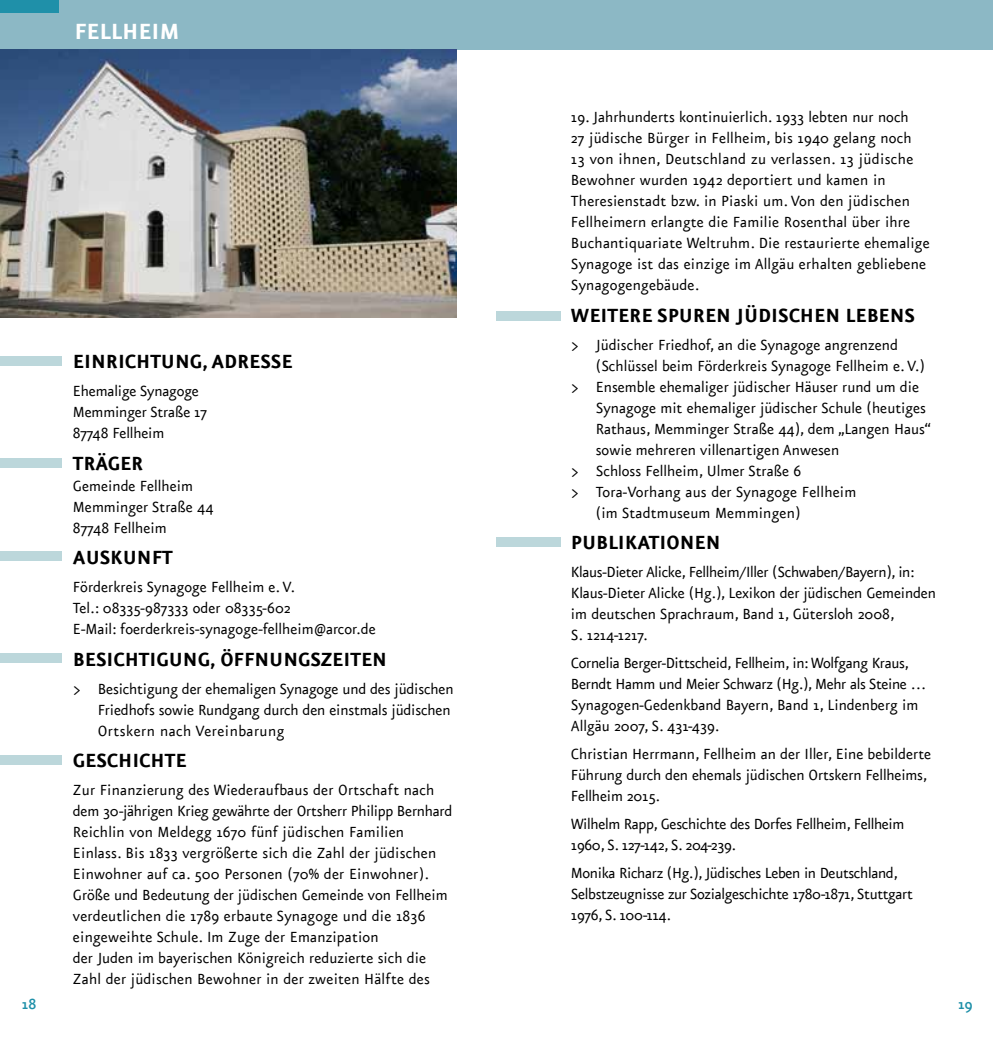
<style>
.page{position:relative;width:993px;height:1042px;background:#fff}
.page>*{position:absolute;margin:0;border:0;box-sizing:border-box;transform-origin:0 0}
.t1{font:700 26.25px "Eureka Sans";color:#fff}
.t2{font:700 22.75px "Eureka Sans";color:#000}
.t3{font:17.5px/21px "Eureka Sans";color:#000}
.t4{font:17.5px/21px "Eureka Sans";letter-spacing:-.02em;color:#000}
.t5{font:500 17.5px "Eureka Sans";color:#1f90a9}
</style>
<div class="page">
<div style="left:0;top:0;width:496px;height:50px;background:#8cb8c5"></div>
<div style="left:0;top:0;width:59px;height:12px;background:#1f90a9"></div>
<div style="left:496px;top:0;width:496px;height:50px;background:#8cb8c5"></div>
<div style="left:496px;top:311px;width:65px;height:10px;background:#bcd7db"></div>
<div style="left:496px;top:537px;width:65px;height:10px;background:#bcd7db"></div>
<img style="left:0;top:50px;width:456px;height:268px">
<div style="left:0;top:356px;width:61px;height:10px;background:#bcd7db"></div>
<div style="left:0;top:458px;width:61px;height:10px;background:#bcd7db"></div>
<div style="left:0;top:551px;width:61px;height:10px;background:#bcd7db"></div>
<div style="left:0;top:653px;width:61px;height:10px;background:#bcd7db"></div>
<div style="left:0;top:755px;width:61px;height:10px;background:#bcd7db"></div>
<h1 class="t1" style="left:74px;top:18px;width:107px">FELLHEIM</h1>
<h2 class="t2" style="left:73px;top:350px;width:221px">EINRICHTUNG, ADRESSE</h2>
<p class="t3" style="left:73px;top:381px;width:135px">Ehemalige Synagoge<br>Memminger Straße 17<br>87748 Fellheim</p>
<h2 class="t2" style="left:73px;top:451px;width:72px">TRÄGER</h2>
<p class="t3" style="left:73px;top:476px;width:142px">Gemeinde Fellheim<br>Memminger Straße 44<br>87748 Fellheim</p>
<h2 class="t2" style="left:73px;top:546px;width:101px">AUSKUNFT</h2>
<p class="t3" style="left:73px;top:577px;width:304px">Förderkreis Synagoge Fellheim e. V.<br>Tel.: 08335-987333 oder 08335-602<br>E-Mail: foerderkreis-synagoge-fellheim@arcor.de</p>
<h2 class="t2" style="left:73px;top:647px;width:315px">BESICHTIGUNG, ÖFFNUNGSZEITEN</h2>
<p class="t3" style="left:98px;top:679px;width:357px;text-indent:-25px">&gt; Besichtigung der ehemaligen Synagoge und des jüdischen<br>Friedhofs sowie Rundgang durch den einstmals jüdischen<br>Ortskern nach Vereinbarung</p>
<h2 class="t2" style="left:73px;top:749px;width:115px">GESCHICHTE</h2>
<p class="t3" style="left:73px;top:780px;width:381px">Zur Finanzierung des Wiederaufbaus der Ortschaft nach dem 30-jährigen Krieg gewährte der Ortsherr Philipp Bernhard Reichlin von Meldegg 1670 fünf jüdischen Familien Einlass. Bis 1833 vergrößerte sich die Zahl der jüdischen Einwohner auf ca. 500 Personen (70% der Einwohner).<br>Größe und Bedeutung der jüdischen Gemeinde von Fellheim verdeutlichen die 1789 erbaute Synagoge und die 1836 eingeweihte Schule. Im Zuge der Emanzipation<br>der Juden im bayerischen Königreich reduzierte sich die Zahl der jüdischen Bewohner in der zweiten Hälfte des</p>
<p class="t3" style="left:570px;top:107px;width:360px">19. Jahrhunderts kontinuierlich. 1933 lebten nur noch<br>27 jüdische Bürger in Fellheim, bis 1940 gelang noch 13 von ihnen, Deutschland zu verlassen. 13 jüdische Bewohner wurden 1942 deportiert und kamen in Theresienstadt bzw. in Piaski um. Von den jüdischen Fellheimern erlangte die Familie Rosenthal über ihre Buchantiquariate Weltruhm. Die restaurierte ehemalige Synagoge ist das einzige im Allgäu erhalten gebliebene Synagogengebäude.</p>
<h2 class="t2" style="left:570px;top:303px;width:345px">WEITERE SPUREN JÜDISCHEN LEBENS</h2>
<p class="t3" style="left:570px;top:335px;width:328px">&gt; Jüdischer Friedhof, an die Synagoge angrenzend</p>
<p class="t3" style="left:595px;top:356px;width:331px">(Schlüssel beim Förderkreis Synagoge Fellheim e. V.)</p>
<p class="t3" style="left:570px;top:377px;width:349px">&gt; Ensemble ehemaliger jüdischer Häuser rund um die</p>
<p class="t3" style="left:595px;top:398px;width:331px">Synagoge mit ehemaliger jüdischer Schule (heutiges</p>
<p class="t3" style="left:595px;top:419px;width:336px">Rathaus, Memminger Straße 44), dem „Langen Haus“</p>
<p class="t3" style="left:595px;top:440px;width:245px">sowie mehreren villenartigen Anwesen</p>
<p class="t3" style="left:570px;top:461px;width:232px">&gt; Schloss Fellheim, Ulmer Straße 6</p>
<p class="t3" style="left:570px;top:482px;width:287px">&gt; Tora-Vorhang aus der Synagoge Fellheim</p>
<p class="t3" style="left:595px;top:503px;width:206px">(im Stadtmuseum Memmingen)</p>
<h2 class="t2" style="left:570px;top:531px;width:151px">PUBLIKATIONEN</h2>
<p class="t3" style="left:570px;top:562px;width:366px">Klaus-Dieter Alicke, Fellheim/Iller (Schwaben/Bayern), in:<br>Klaus-Dieter Alicke (Hg.), Lexikon der jüdischen Gemeinden im deutschen Sprachraum, Band 1, Gütersloh 2008,<br>S. 1214-1217.</p>
<p class="t4" style="left:570px;top:653px;width:357px">Cornelia Berger-Dittscheid, Fellheim, in: Wolfgang Kraus, Berndt Hamm und Meier Schwarz (Hg.), Mehr als Steine … Synagogen-Gedenkband Bayern, Band 1, Lindenberg im Allgäu 2007, S. 431-439.</p>
<p class="t3" style="left:570px;top:744px;width:361px">Christian Herrmann, Fellheim an der Iller, Eine bebilderte<br>Führung durch den ehemals jüdischen Ortskern Fellheims,<br>Fellheim 2015.</p>
<p class="t4" style="left:570px;top:814px;width:335px">Wilhelm Rapp, Geschichte des Dorfes Fellheim, Fellheim<br>1960, S. 127-142, S. 204-239.</p>
<p class="t4" style="left:570px;top:863px;width:343px">Monika Richarz (Hg.), Jüdisches Leben in Deutschland,<br>Selbstzeugnisse zur Sozialgeschichte 1780-1871, Stuttgart<br>1976, S. 100-114.</p>
<p class="t5" style="left:22px;top:995px;width:16px">18</p>
<p class="t5" style="left:957px;top:995px;width:16px">19</p>
</div>
